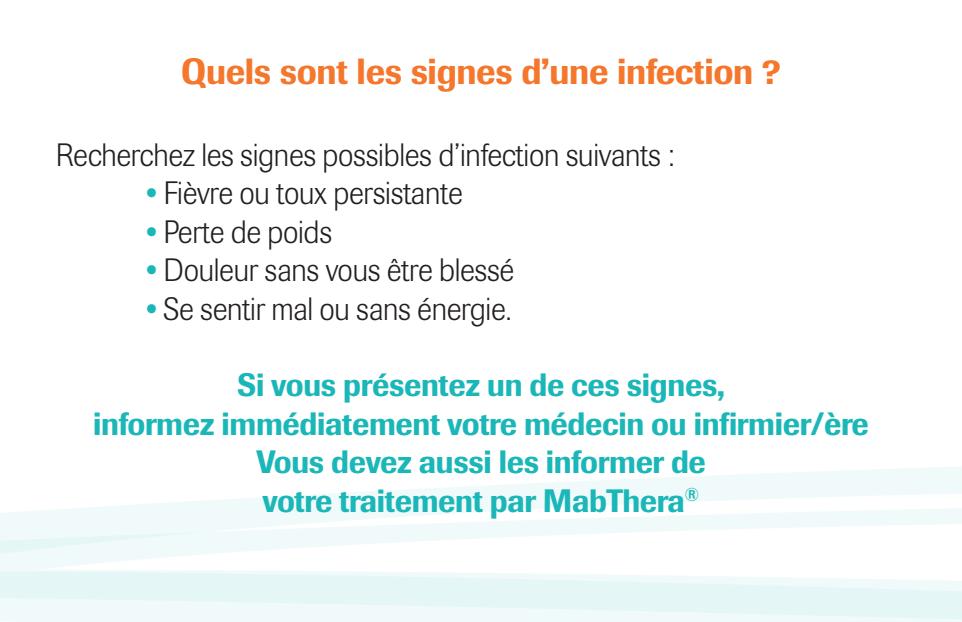
<style>
.page{position:relative;width:962px;height:622px;background:#fff}
.page>*{position:absolute;margin:0;border:0;box-sizing:border-box;transform-origin:0 0}
.t1{font:36px "Imago Mediu 1";letter-spacing:-.01em;color:#f4772c;scale:.96 1}
.t2{font:300 32px "Imago";letter-spacing:-.01em;color:#231f20;scale:.96 1}
.t3{font:32px/38.4px "Imago Mediu 1";letter-spacing:-.01em;color:#1bb7b8;text-align:center;scale:.96 1}
.s1{font-weight:500;color:#1bb7b8}
</style>
<div class="page">
<svg style="left:207px;top:467px;width:755px;height:34px;fill:#f1fafa"></svg>
<svg style="left:0;top:501px;width:962px;height:121px"></svg>
<p class="t1" style="left:181px;top:50px;width:626px">Quels sont les signes d’une infection ?</p>
<p class="t2" style="left:56px;top:137px;width:646px">Recherchez les signes possibles d’infection suivants :</p>
<p class="t2" style="left:146px;top:175px;width:331px"><span class="s1">•</span> Fièvre ou toux persistante</p>
<p class="t2" style="left:146px;top:214px;width:195px"><span class="s1">•</span> Perte de poids</p>
<p class="t2" style="left:146px;top:252px;width:385px"><span class="s1">•</span> Douleur sans vous être blessé</p>
<p class="t2" style="left:146px;top:290px;width:382px"><span class="s1">•</span> Se sentir mal ou sans énergie.</p>
<p class="t3" style="left:93px;top:366px;width:809px">Si vous présentez un de ces signes,<br>informez immédiatement votre médecin ou infirmier/ère Vous devez aussi les informer de<br>votre traitement par MabThera<sup>®</sup></p>
</div>
